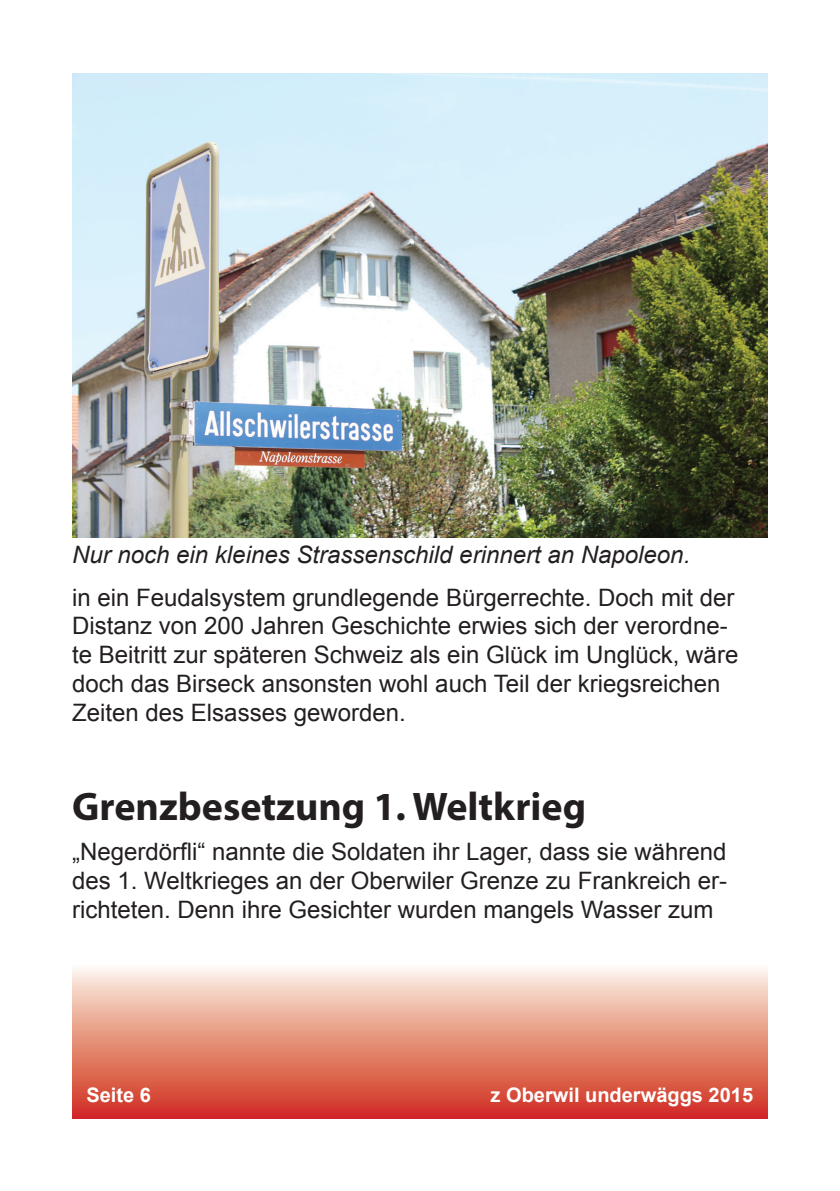
<style>
.page{position:relative;width:840px;height:1191px;background:#fff}
.page>*{position:absolute;margin:0;border:0;box-sizing:border-box;transform-origin:0 0}
.t1{font:700 40px "Myriad Pro";color:#231f20}
.t2{font:24px/28.8px "Arial";color:#231f20}
.t3{font:italic 24px "Arial";color:#231f20}
.t4{font:700 20px "Arial";color:#fff}
</style>
<div class="page">
<svg style="left:72px;top:968px;width:695px;height:151px;background:#e58e7c"></svg>
<img style="left:72px;top:74px;width:695px;height:463px">
<p class="t3" style="left:72px;top:539px;width:619px">Nur noch ein kleines Strassenschild erinnert an Napoleon.</p>
<p class="t2" style="left:72px;top:583px;width:667px">in ein Feudalsystem grundlegende Bürgerrechte. Doch mit der Distanz von 200 Jahren Geschichte erwies sich der verordne&shy;te Beitritt zur späteren Schweiz als ein Glück im Unglück, wäre doch das Birseck ansonsten wohl auch Teil der kriegsreichen Zeiten des Elsasses geworden.</p>
<h1 class="t1" style="left:72px;top:780px;width:515px">Grenzbesetzung 1. Weltkrieg</h1>
<p class="t2" style="left:72px;top:837px;width:656px;text-align:justify">„Negerdörfli“ nannte die Soldaten ihr Lager, dass sie während des 1. Weltkrieges an der Oberwiler Grenze zu Frankreich er&shy;richteten. Denn ihre Gesichter wurden mangels Wasser zum</p>
<p class="t4" style="left:86px;top:1081px;width:66px">Seite 6</p>
<p class="t4" style="left:490px;top:1081px;width:264px">z Oberwil underwäggs 2015</p>
</div>
